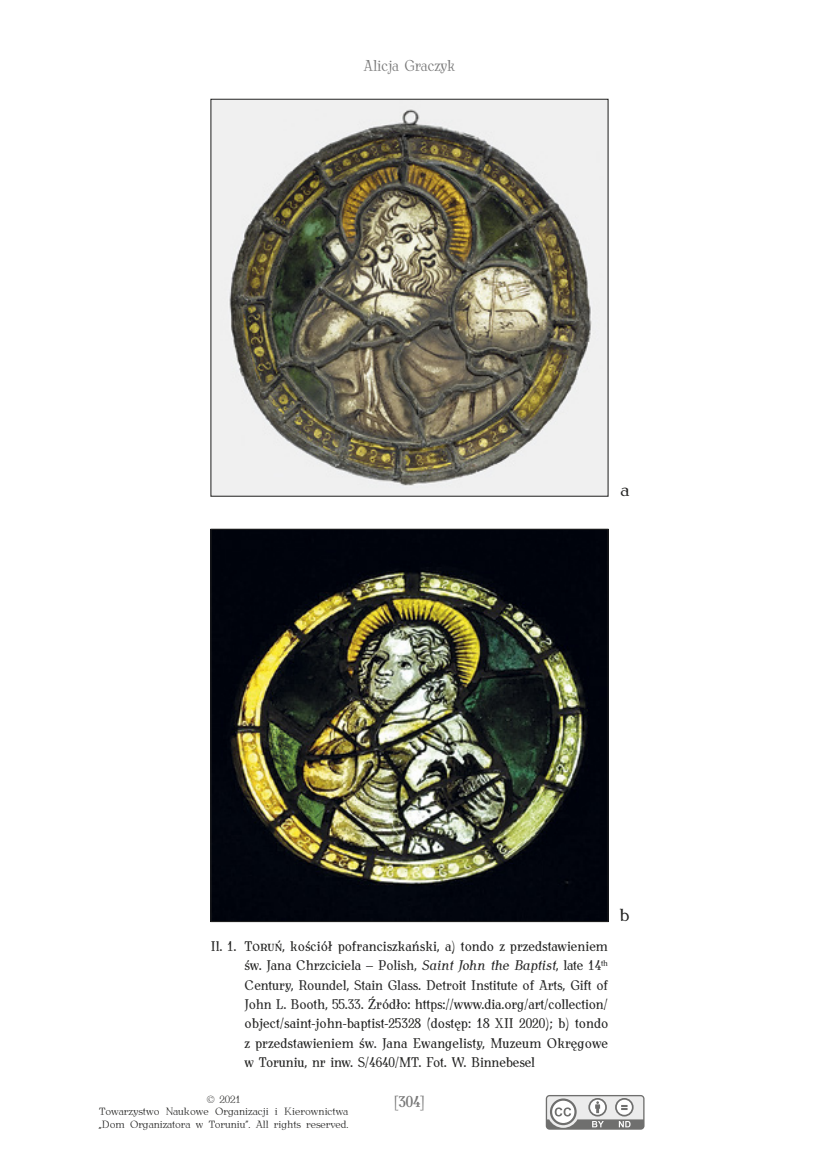
<style>
.page{position:relative;width:819px;height:1166px;background:#fff}
.page>*{position:absolute;margin:0;border:0;box-sizing:border-box;transform-origin:0 0}
.t1{font:17.5px "Antykwa Torunska";color:#222221}
.t2{font:300 15.75px "Antykwa Torunska Cond";letter-spacing:-.01em;color:#787878}
.t3{font:15.75px "Antykwa Torunska Cond Med";color:#787878}
.t4{font:14px/19.2px "Antykwa Torunska Cond";letter-spacing:.005em;color:#222221;text-align:justify}
.t5{font:300 10.5px/12.6px "Antykwa Torunska";letter-spacing:-.005em;color:#222221;text-align:center}
.s1{color:#272727}
.s2{font-style:italic;color:#272727}
</style>
<div class="page">
<img style="left:213px;top:101px;width:393px;height:393px">
<img style="left:213px;top:531px;width:393px;height:389px">
<div style="left:211px;top:529px;width:397px;height:393px;border:1px solid #222221"></div>
<svg style="left:545px;top:1095px;width:99px;height:34px"></svg>
<p class="t2" style="left:363px;top:54px;width:94px">Alicja Graczyk</p>
<p class="t1" style="left:620px;top:477px;width:10px">a</p>
<p class="t4" style="left:244px;top:935px;width:365px;text-indent:-34px">Il. 1. Toruń, kościół pofranciszkański, a) tondo z przedstawieniem św. Jana Chrzciciela – <span class="s1">Polish,</span> <span class="s2">Saint John the Baptist</span><span class="s1">, late 14</span><sup>th </sup><span class="s1">Century, Roundel, Stain Glass. Detroit Institute of Arts, Gift of John L. Booth, 55.33.</span> Źródło: https://www.dia.org/art/collection/ object/saint-john-baptist-25328 (dostęp: 18 XII 2020); b) tondo z przedstawieniem św. Jana Ewangelisty, Muzeum Okręgowe w Toruniu, nr inw. S/4640/MT. Fot. W. Binnebesel</p>
<p class="t5" style="left:99px;top:1092px;width:251px">© 2021<br>Towarzystwo Naukowe Organizacji i Kierownictwa „Dom Organizatora w Toruniu”. All rights reserved.</p>
<p class="t3" style="left:394px;top:1089px;width:31px">[304]</p>
<p class="t1" style="left:619px;top:902px;width:12px">b</p>
</div>
